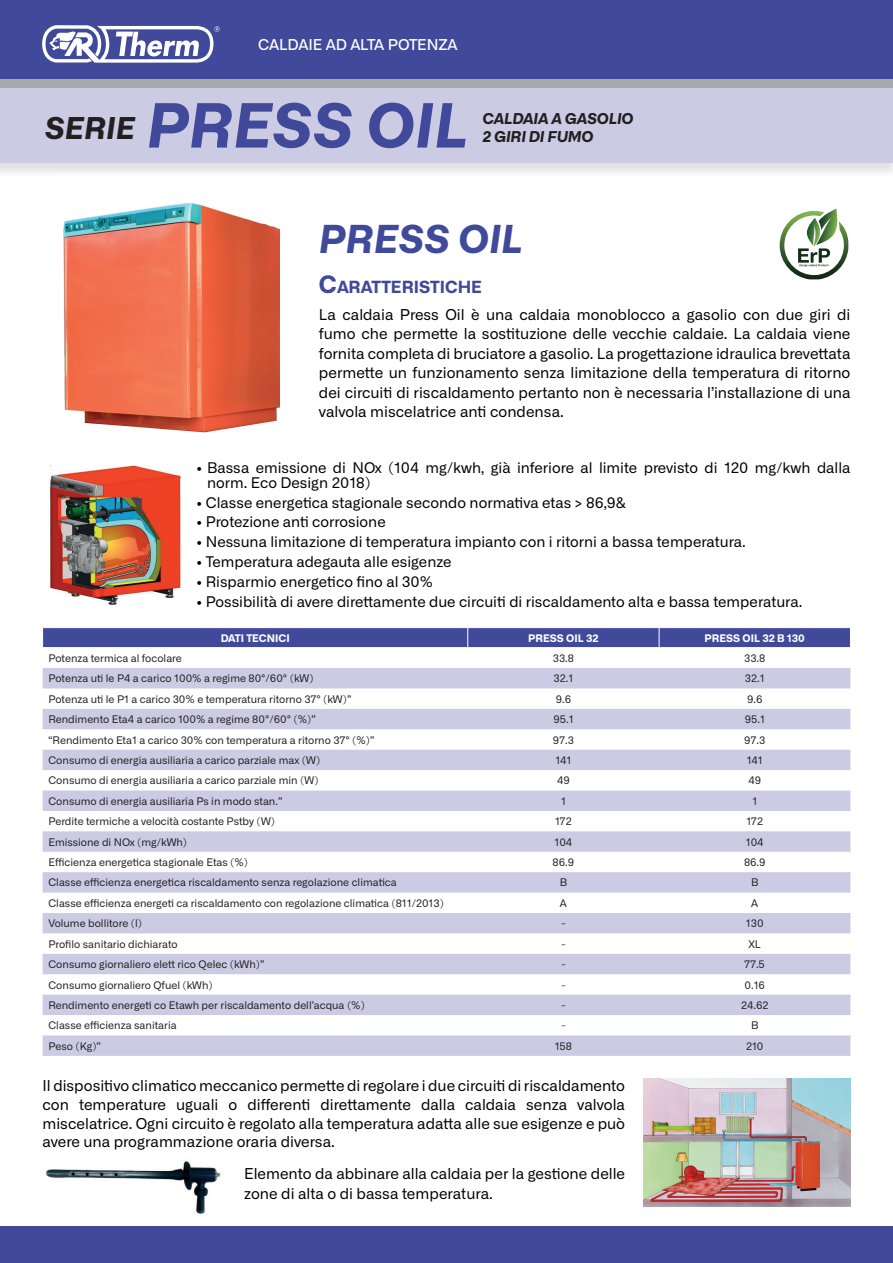
<style>
.page{position:relative;width:893px;height:1263px;background:#fff}
.page>*{position:absolute;margin:0;border:0;box-sizing:border-box;transform-origin:0 0}
.t1{font:italic 700 60.9px "Alliance No.1";color:#41499b}
.t2{font:italic 700 38.55px "Alliance No.1";color:#41499b}
.t3{font:italic 700 30.15px "Alliance No.1";color:#231f20}
.t4{font:700 16.8px "Alliance No.1";color:#41499b}
.t5{font:15px/19.5px "Alliance No.1";color:#000;text-align:justify}
.t6{font:italic 700 15px "Alliance No.1";letter-spacing:-.015em;color:#231f20}
.t7{font:500 15px "Alliance No.1";letter-spacing:-.02em;color:#fff}
.t8{font:14.7px/15px "Alliance No.1";color:#000}
.t9{font:10.5px "Alliance No.1";color:#231f20}
.t10{font:700 10.5px "Alliance No.1";color:#fff}
.s1{font-size:24px}
</style>
<div class="page">
<div style="left:0;top:88px;width:893px;height:91px;background:#231f20;opacity:.14"></div>
<div style="left:0;top:88px;width:893px;height:74px;background:#cccbe4"></div>
<div style="left:0;top:0;width:893px;height:80px;background:#41499b"></div>
<svg style="left:42px;top:25px;width:178px;height:38px"></svg>
<div style="left:0;top:80px;width:893px;height:8px;background:#a8a9ad"></div>
<div style="left:0;top:1227px;width:893px;height:36px;background:#41499b"></div>
<img style="left:779px;top:211px;width:69px;height:68px">
<img style="left:816px;top:208px;width:21px;height:37px">
<svg style="left:798px;top:248px;width:32px;height:19px"></svg>
<img style="left:56px;top:175px;width:224px;height:258px">
<img style="left:50px;top:466px;width:130px;height:138px">
<img style="left:644px;top:1079px;width:206px;height:127px">
<img style="left:46px;top:1161px;width:175px;height:53px">
<svg style="left:43px;top:668px;width:807px;height:388px;fill:#cccbe4"></svg>
<div style="left:42px;top:628px;width:809px;height:20px;background:#41499b"></div>
<hr style="left:43px;top:647px;width:425px;height:1px;background:#fff">
<hr style="left:468px;top:647px;width:191px;height:1px;background:#fff">
<hr style="left:659px;top:647px;width:191px;height:1px;background:#fff">
<p class="t7" style="left:258px;top:35px;width:201px">CALDAIE AD ALTA POTENZA</p>
<p class="t3" style="left:45px;top:109px;width:92px">SERIE</p>
<p class="t1" style="left:147px;top:86px;width:324px">PRESS OIL</p>
<p class="t6" style="left:483px;top:108px;width:152px">CALDAIA A GASOLIO</p>
<p class="t6" style="left:483px;top:126px;width:112px">2 GIRI DI FUMO</p>
<p class="t2" style="left:319px;top:214px;width:206px">PRESS OIL</p>
<p class="t4" style="left:319px;top:276px;width:165px"><span class="s1">C</span>ARATTERISTICHE</p>
<p class="t5" style="left:319px;top:305px;width:533px">La caldaia Press Oil è una caldaia monoblocco a gasolio con due giri di fumo che permette la sostituzione delle vecchie caldaie. La caldaia viene fornita completa di bruciatore a gasolio. La progettazione idraulica brevettata permette un funzionamento senza limitazione della temperatura di ritorno dei circuiti di riscaldamento pertanto non è necessaria l’installazione di una valvola miscelatrice anti condensa.</p>
<p class="t8" style="left:207px;top:460px;width:645px;text-indent:-10px">• Bassa emissione di NOx (104 mg/kwh, già inferiore al limite previsto di 120 mg/kwh dalla norm. Eco Design 2018)</p>
<p class="t8" style="left:197px;top:495px;width:431px">• Classe energetica stagionale secondo normativa etas &gt; 86,9&amp;</p>
<p class="t8" style="left:197px;top:515px;width:191px">• Protezione anti corrosione</p>
<p class="t8" style="left:197px;top:534px;width:551px">• Nessuna limitazione di temperatura impianto con i ritorni a bassa temperatura.</p>
<p class="t8" style="left:197px;top:554px;width:256px">• Temperatura adegauta alle esigenze</p>
<p class="t8" style="left:197px;top:574px;width:238px">• Risparmio energetico fino al 30%</p>
<p class="t8" style="left:197px;top:594px;width:607px">• Possibilità di avere direttamente due circuiti di riscaldamento alta e bassa temperatura.</p>
<p class="t10" style="left:221px;top:631px;width:70px">DATI TECNICI</p>
<p class="t10" style="left:528px;top:631px;width:72px">PRESS OIL 32</p>
<p class="t10" style="left:705px;top:631px;width:102px">PRESS OIL 32 B 130</p>
<p class="t9" style="left:48px;top:652px;width:135px">Potenza termica al focolare</p>
<p class="t9" style="left:553px;top:652px;width:23px">33.8</p>
<p class="t9" style="left:744px;top:652px;width:23px">33.8</p>
<p class="t9" style="left:48px;top:672px;width:267px">Potenza uti le P4 a carico 100% a regime 80°/60° (kW)</p>
<p class="t9" style="left:554px;top:672px;width:21px">32.1</p>
<p class="t9" style="left:745px;top:672px;width:21px">32.1</p>
<p class="t9" style="left:48px;top:693px;width:304px">Potenza uti le P1 a carico 30% e temperatura ritorno 37° (kW)”</p>
<p class="t9" style="left:556px;top:693px;width:17px">9.6</p>
<p class="t9" style="left:747px;top:693px;width:17px">9.6</p>
<p class="t9" style="left:48px;top:713px;width:269px">Rendimento Eta4 a carico 100% a regime 80°/60° (%)”</p>
<p class="t9" style="left:553px;top:713px;width:22px">95.1</p>
<p class="t9" style="left:745px;top:713px;width:22px">95.1</p>
<p class="t9" style="left:48px;top:733px;width:327px">“Rendimento Eta1 a carico 30% con temperatura a ritorno 37° (%)”</p>
<p class="t9" style="left:553px;top:733px;width:22px">97.3</p>
<p class="t9" style="left:744px;top:733px;width:22px">97.3</p>
<p class="t9" style="left:48px;top:754px;width:274px">Consumo di energia ausiliaria a carico parziale max (W)</p>
<p class="t9" style="left:555px;top:754px;width:18px">141</p>
<p class="t9" style="left:747px;top:754px;width:18px">141</p>
<p class="t9" style="left:48px;top:774px;width:272px">Consumo di energia ausiliaria a carico parziale min (W)</p>
<p class="t9" style="left:557px;top:774px;width:14px">49</p>
<p class="t9" style="left:748px;top:774px;width:14px">49</p>
<p class="t9" style="left:48px;top:795px;width:235px">Consumo di energia ausiliaria Ps in modo stan.”</p>
<p class="t9" style="left:561px;top:795px;width:6px">1</p>
<p class="t9" style="left:752px;top:795px;width:6px">1</p>
<p class="t9" style="left:48px;top:815px;width:228px">Perdite termiche a velocità costante Pstby (W)</p>
<p class="t9" style="left:555px;top:815px;width:18px">172</p>
<p class="t9" style="left:746px;top:815px;width:18px">172</p>
<p class="t9" style="left:48px;top:835px;width:140px">Emissione di NOx (mg/kWh)</p>
<p class="t9" style="left:554px;top:835px;width:19px">104</p>
<p class="t9" style="left:746px;top:835px;width:19px">104</p>
<p class="t9" style="left:48px;top:856px;width:201px">Efficienza energetica stagionale Etas (%)</p>
<p class="t9" style="left:553px;top:856px;width:23px">86.9</p>
<p class="t9" style="left:744px;top:856px;width:23px">86.9</p>
<p class="t9" style="left:48px;top:876px;width:350px">Classe efficienza energetica riscaldamento senza regolazione climatica</p>
<p class="t9" style="left:560px;top:876px;width:9px">B</p>
<p class="t9" style="left:751px;top:876px;width:9px">B</p>
<p class="t9" style="left:48px;top:897px;width:397px">Classe efficienza energeti ca riscaldamento con regolazione climatica (811/2013)</p>
<p class="t9" style="left:560px;top:897px;width:8px">A</p>
<p class="t9" style="left:751px;top:897px;width:8px">A</p>
<p class="t9" style="left:48px;top:917px;width:95px">Volume bollitore (l)</p>
<p class="t9" style="left:561px;top:917px;width:6px">-</p>
<p class="t9" style="left:746px;top:917px;width:19px">130</p>
<p class="t9" style="left:48px;top:937px;width:131px">Profilo sanitario dichiarato</p>
<p class="t9" style="left:561px;top:937px;width:6px">-</p>
<p class="t9" style="left:749px;top:937px;width:14px">XL</p>
<p class="t9" style="left:48px;top:958px;width:217px">Consumo giornaliero elett rico Qelec (kWh)”</p>
<p class="t9" style="left:561px;top:958px;width:6px">-</p>
<p class="t9" style="left:745px;top:958px;width:22px">77.5</p>
<p class="t9" style="left:48px;top:978px;width:166px">Consumo giornaliero Qfuel (kWh)</p>
<p class="t9" style="left:561px;top:978px;width:6px">-</p>
<p class="t9" style="left:745px;top:978px;width:22px">0.16</p>
<p class="t9" style="left:48px;top:999px;width:318px">Rendimento energeti co Etawh per riscaldamento dell’acqua (%)</p>
<p class="t9" style="left:561px;top:999px;width:6px">-</p>
<p class="t9" style="left:741px;top:999px;width:29px">24.62</p>
<p class="t9" style="left:48px;top:1019px;width:130px">Classe efficienza sanitaria</p>
<p class="t9" style="left:561px;top:1019px;width:6px">-</p>
<p class="t9" style="left:751px;top:1019px;width:9px">B</p>
<p class="t9" style="left:48px;top:1040px;width:54px">Peso (Kg)”</p>
<p class="t9" style="left:555px;top:1040px;width:19px">158</p>
<p class="t9" style="left:746px;top:1040px;width:19px">210</p>
<p class="t5" style="left:43px;top:1076px;width:584px;line-height:18.8px">Il dispositivo climatico meccanico permette di regolare i due circuiti di riscaldamento con temperature uguali o differenti direttamente dalla caldaia senza valvola miscelatrice. Ogni circuito è regolato alla temperatura adatta alle sue esigenze e può avere una programmazione oraria diversa.</p>
<p class="t5" style="left:244px;top:1164px;width:382px">Elemento da abbinare alla caldaia per la gestione delle zone di alta o di bassa temperatura.</p>
</div>
